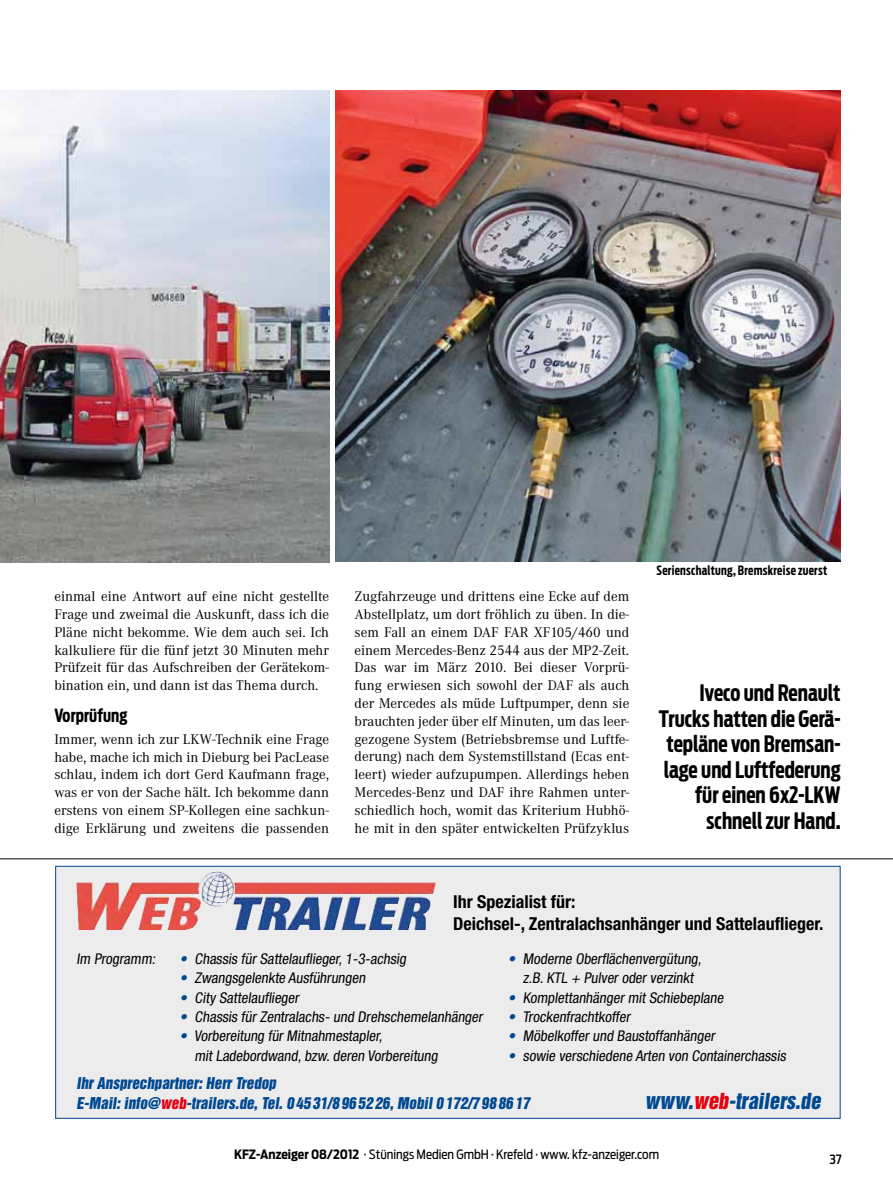
<style>
.page{position:relative;width:893px;height:1191px;background:#fff}
.page>*{position:absolute;margin:0;border:0;box-sizing:border-box;transform-origin:0 0}
.t1{font:700 22.5px/25.5px "Antenna Extra Cond";color:#000;text-align:right}
.t2{font:20.25px "Helvetica Inserat";color:#004890}
.t3{font:700 18px "Antenna Extra Cond";letter-spacing:.005em;color:#000}
.t4{font:700 condensed 17.85px/21.5px "Helvetica Neue";color:#000}
.t5{font:condensed 14.85px/19.4px "Helvetica Neue";color:#000}
.t6{font:14.85px/20px "Helvetica Inserat";color:#004890}
.t7{font:14.55px/17.9px "Corporate A";color:#000;text-align:justify}
.t8{font:12.75px "Antenna Cond";color:#000}
.t9{font:700 12.75px "Antenna Extra Cond";letter-spacing:.02em;color:#000}
.t10{font:500 12.75px "Antenna Cond";color:#000}
.s1{color:#004890}
.s2{color:#e3000f}
.s3{font-weight:700}
</style>
<div class="page">
<div style="left:56px;top:866px;width:784px;height:252px;background:#ececed"></div>
<div style="left:55px;top:866px;width:785px;height:252px;border:1px solid #004890"></div>
<svg style="left:76px;top:872px;width:360px;height:58px"></svg>
<img style="left:257px;top:896px;width:173px;height:34px">
<hr style="left:0;top:858px;width:893px;height:1px;background:#000">
<img style="left:0;top:90px;width:329px;height:473px">
<img style="left:336px;top:90px;width:504px;height:471px">
<p class="t7" style="left:54px;top:587px;width:276px">einmal eine Antwort auf eine nicht gestellte Frage und zweimal die Auskunft, dass ich die Pläne nicht bekomme. Wie dem auch sei. Ich kalkuliere für die fünf jetzt 30 Minuten mehr Prüfzeit für das Aufschreiben der Gerätekom&shy;bination ein, und dann ist das Thema durch.</p>
<p class="t3" style="left:54px;top:705px;width:74px">Vorprüfung</p>
<p class="t7" style="left:54px;top:730px;width:276px">Immer, wenn ich zur LKW-Technik eine Frage habe, mache ich mich in Dieburg bei PacLease schlau, indem ich dort Gerd Kaufmann frage, was er von der Sache hält. Ich bekomme dann erstens von einem SP-Kollegen eine sachkun&shy;dige Erklärung und zweitens die passenden</p>
<p class="t7" style="left:355px;top:587px;width:276px">Zugfahrzeuge und drittens eine Ecke auf dem Abstellplatz, um dort fröhlich zu üben. In die&shy;sem Fall an einem DAF FAR XF105/460 und einem Mercedes-Benz 2544 aus der MP2-Zeit.<br>Das war im März 2010. Bei dieser Vorprü&shy;fung erwiesen sich sowohl der DAF als auch der Mercedes als müde Luftpumper, denn sie brauchten jeder über elf Minuten, um das leer&shy;gezogene System (Betriebsbremse und Luftfe&shy;derung) nach dem Systemstillstand (Ecas ent&shy;leert) wieder aufzupumpen. Allerdings heben Mercedes-Benz und DAF ihre Rahmen unter&shy;schiedlich hoch, womit das Kriterium Hubhö&shy;he mit in den später entwickelten Prüfzyklus</p>
<p class="t9" style="left:656px;top:563px;width:172px">Serienschaltung, Bremskreise zuerst</p>
<h1 class="t1" style="left:659px;top:680px;width:183px">Iveco und Renault<br>Trucks hatten die Gerä&shy;tepläne von Bremsan&shy;lage und Luftfederung für einen 6x2-LKW schnell zur Hand.</h1>
<p class="t4" style="left:453px;top:891px;width:372px">Ihr Spezialist für:<br>Deichsel-, Zentralachsanhänger und Sattelauflieger.</p>
<p class="t5" style="left:77px;top:949px;width:83px">Im Programm:</p>
<p class="t5" style="left:180px;top:949px;width:230px"><span class="s1">•</span> Chassis für Sattelauflieger,1-3-achsig</p>
<p class="t5" style="left:180px;top:968px;width:189px"><span class="s1">•</span> Zwangsgelenkte Ausführungen</p>
<p class="t5" style="left:180px;top:987px;width:123px"><span class="s1">•</span> City Sattelauflieger</p>
<p class="t5" style="left:180px;top:1007px;width:307px"><span class="s1">•</span> Chassis für Zentralachs- und Drehschemelanhänger</p>
<p class="t5" style="left:194px;top:1026px;width:247px;text-indent:-14px"><span class="s1">•</span> Vorbereitung für Mitnahmestapler,<br>mit Ladebordwand,bzw.deren Vorbereitung</p>
<p class="t5" style="left:508px;top:949px;width:197px;text-align:center"><span class="s1">•</span> Moderne Oberflächenvergütung, z.B.KTL + Pulver oder verzinkt</p>
<p class="t5" style="left:508px;top:987px;width:219px"><span class="s1">•</span> Komplettanhänger mit Schiebeplane</p>
<p class="t5" style="left:508px;top:1007px;width:126px"><span class="s1">•</span> Trockenfrachtkoffer</p>
<p class="t5" style="left:508px;top:1026px;width:210px"><span class="s1">•</span> Möbelkoffer und Baustoffanhänger</p>
<p class="t5" style="left:508px;top:1045px;width:281px"><span class="s1">•</span> sowie verschiedene Arten von Containerchassis</p>
<p class="t6" style="left:76px;top:1073px;width:458px">Ihr Ansprechpartner: Herr Tredop<br>E-Mail: info@<span class="s2">web</span>-trailers.de, Tel. 04531/8965226, Mobil 0172/7 98 8617</p>
<h2 class="t2" style="left:645px;top:1088px;width:181px">www.<span class="s2">web</span>-trailers.de</h2>
<p class="t8" style="left:234px;top:1146px;width:426px"><span class="s3">KFZ-Anzeiger 08/2012</span> · Stünings Medien GmbH · Krefeld · www. kfz-anzeiger.com</p>
<p class="t10" style="left:829px;top:1152px;width:14px">37</p>
</div>
